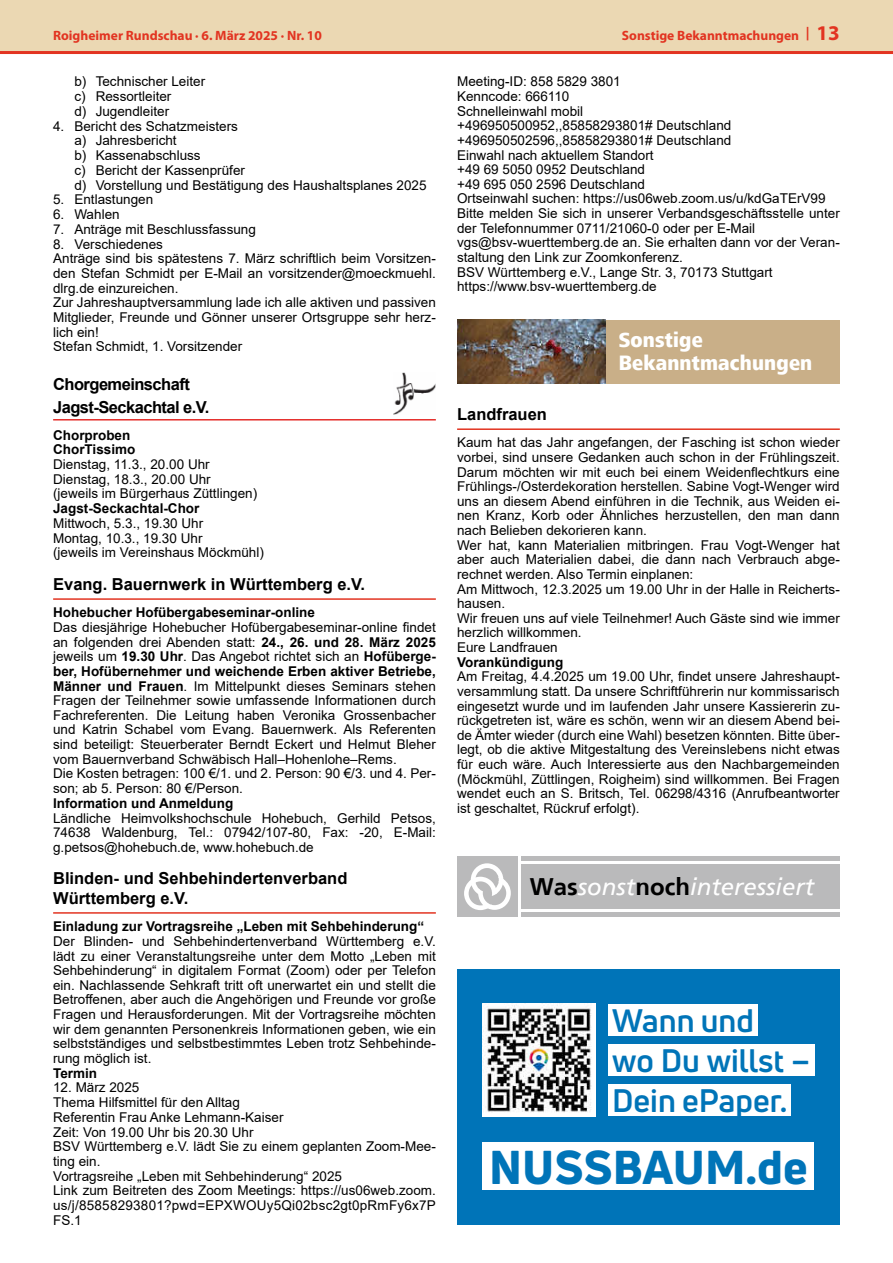
<style>
.page{position:relative;width:893px;height:1263px;background:#fff}
.page>*{position:absolute;margin:0;border:0;box-sizing:border-box;transform-origin:0 0}
.t1{font:800 46.5px "Uni Neue";color:#0074b8}
.t2{font:700 31.8px/40.3px "Uni Neue";color:#0074b8}
.t3{font:italic 24px "Frutiger";color:#fff}
.t4{font:800 21.45px/22.5px "Frutiger Next LT";letter-spacing:.01em;color:#fff;scale:.91 1}
.t5{font:700 16.5px/19.5px "Arial";color:#000}
.t6{font:700 16.5px/22.5px "Arial";letter-spacing:-.035em;color:#000}
.t7{font:13.5px/14.5px "Arial";color:#000}
.t8{font:700 13.5px/14.7px "Arial";color:#000}
.t9{font:700 13.5px "Myriad Pro";color:#e23421}
.s1{font-size:21px}
.s2{font-weight:700}
.s3{font-weight:700;font-style:normal;color:#000}
</style>
<div class="page">
<div style="left:0;top:0;width:893px;height:51px;background:#ebd8b3"></div>
<hr style="left:0;top:51px;width:893px;height:3px;background:#e23421">
<hr style="left:53px;top:598px;width:383px;height:2px;background:#e23421">
<hr style="left:53px;top:912px;width:383px;height:2px;background:#e23421">
<hr style="left:53px;top:419px;width:383px;height:1px;background:#e52e2b">
<img style="left:394px;top:372px;width:42px;height:43px">
<hr style="left:457px;top:428px;width:383px;height:2px;background:#e23421">
<div style="left:457px;top:320px;width:383px;height:63px;background:#c9af88"></div>
<img style="left:457px;top:320px;width:149px;height:63px">
<div style="left:521px;top:864px;width:319px;height:45px;background:#bababb"></div>
<hr style="left:521px;top:912px;width:319px;height:4px;background:#bababb">
<div style="left:521px;top:856px;width:319px;height:5px;background:#bababb"></div>
<div style="left:457px;top:856px;width:60px;height:60px;background:#bababb"></div>
<svg style="left:464px;top:863px;width:47px;height:47px"></svg>
<div style="left:457px;top:969px;width:383px;height:256px;background:#0074b8"></div>
<div style="left:483px;top:1142px;width:331px;height:48px;background:#fff"></div>
<div style="left:608px;top:1004px;width:150px;height:32px;background:#fff"></div>
<img style="left:483px;top:1004px;width:112px;height:112px">
<div style="left:608px;top:1044px;width:206px;height:32px;background:#fff"></div>
<div style="left:608px;top:1084px;width:183px;height:32px;background:#fff"></div>
<p class="t9" style="left:53px;top:26px;width:270px">Roigheimer Rundschau · 6. März 2025 · Nr. 10</p>
<p class="t9" style="left:622px;top:26px;width:219px">Sonstige Bekanntmachungen | <span class="s1">13</span></p>
<p class="t7" style="left:74px;top:74px;width:132px">b) Technischer Leiter c) Ressortleiter<br>d) Jugendleiter</p>
<p class="t7" style="left:74px;top:118px;width:354px;text-indent:-21px">4. Bericht des Schatzmeisters<br>a) Jahresbericht<br>b) Kassenabschluss<br>c) Bericht der Kassenprüfer<br>d) Vorstellung und Bestätigung des Haushaltsplanes 2025</p>
<p class="t7" style="left:53px;top:192px;width:102px">5. Entlastungen</p>
<p class="t7" style="left:53px;top:207px;width:68px">6. Wahlen</p>
<p class="t7" style="left:53px;top:222px;width:204px">7. Anträge mit Beschlussfassung</p>
<p class="t7" style="left:53px;top:236px;width:384px">8. Verschiedenes<br>Anträge sind bis spätestens 7. März schriftlich beim Vorsitzen&shy;den Stefan Schmidt per E-Mail an vorsitzender@moeckmuehl. dlrg.de einzureichen.<br>Zur Jahreshauptversammlung lade ich alle aktiven und passiven Mitglieder, Freunde und Gönner unserer Ortsgruppe sehr herz&shy;lich ein!<br>Stefan Schmidt, 1. Vorsitzender</p>
<p class="t6" style="left:53px;top:373px;width:158px">Chorgemeinschaft<br>Jagst-Seckachtal e.V.</p>
<p class="t8" style="left:53px;top:428px;width:84px">Chorproben<br>ChorTissimo</p>
<p class="t7" style="left:53px;top:457px;width:206px">Dienstag, 11.3., 20.00 Uhr<br>Dienstag, 18.3., 20.00 Uhr (jeweils im Bürgerhaus Züttlingen)</p>
<p class="t8" style="left:53px;top:501px;width:148px">Jagst-Seckachtal-Chor</p>
<p class="t7" style="left:53px;top:516px;width:212px">Mittwoch, 5.3., 19.30 Uhr<br>Montag, 10.3., 19.30 Uhr<br>(jeweils im Vereinshaus Möckmühl)</p>
<p class="t5" style="left:53px;top:574px;width:314px">Evang. Bauernwerk in Württemberg e.V.</p>
<p class="t8" style="left:53px;top:605px;width:263px">Hohebucher Hofübergabeseminar-online</p>
<p class="t7" style="left:53px;top:620px;width:384px">Das diesjährige Hohebucher Hofübergabeseminar-online findet an folgenden drei Abenden statt: <span class="s2">24., 26. und 28. März 2025 </span>jeweils um <span class="s2">19.30 Uhr</span>. Das Angebot richtet sich an <span class="s2">Hofüberge&shy;ber, Hofübernehmer und weichende Erben aktiver Betriebe, Männer und Frauen</span>. Im Mittelpunkt dieses Seminars stehen Fragen der Teilnehmer sowie umfassende Informationen durch Fachreferenten. Die Leitung haben Veronika Grossenbacher und Katrin Schabel vom Evang. Bauernwerk. Als Referenten sind beteiligt: Steuerberater Berndt Eckert und Helmut Bleher vom Bauernverband Schwäbisch Hall–Hohenlohe–Rems.<br>Die Kosten betragen: 100 €/1. und 2. Person: 90 €/3. und 4. Per&shy;son; ab 5. Person: 80 €/Person.</p>
<p class="t8" style="left:53px;top:796px;width:182px">Information und Anmeldung</p>
<p class="t7" style="left:53px;top:810px;width:384px;text-align:justify">Ländliche Heimvolkshochschule Hohebuch, Gerhild Petsos, 74638 Waldenburg, Tel.: 07942/107-80, Fax: -20, E-Mail: g.petsos@hohebuch.de, www.hohebuch.de</p>
<p class="t5" style="left:53px;top:869px;width:296px">Blinden- und Sehbehindertenverband<br>Württemberg e.V.</p>
<p class="t8" style="left:53px;top:919px;width:373px">Einladung zur Vortragsreihe „Leben mit Sehbehinderung“</p>
<p class="t7" style="left:53px;top:934px;width:384px;text-align:justify">Der Blinden- und Sehbehindertenverband Württemberg e.V. lädt zu einer Veranstaltungsreihe unter dem Motto „Leben mit Sehbehinderung“ in digitalem Format (Zoom) oder per Telefon ein. Nachlassende Sehkraft tritt oft unerwartet ein und stellt die Betroffenen, aber auch die Angehörigen und Freunde vor große Fragen und Herausforderungen. Mit der Vortragsreihe möchten wir dem genannten Personenkreis Informationen geben, wie ein selbstständiges und selbstbestimmtes Leben trotz Sehbehinde&shy;rung möglich ist.</p>
<p class="t8" style="left:53px;top:1066px;width:46px">Termin</p>
<p class="t7" style="left:53px;top:1080px;width:384px">12. März 2025<br>Thema Hilfsmittel für den Alltag<br>Referentin Frau Anke Lehmann-Kaiser<br>Zeit: Von 19.00 Uhr bis 20.30 Uhr<br>BSV Württemberg e.V. lädt Sie zu einem geplanten Zoom-Mee&shy;ting ein.<br>Vortragsreihe „Leben mit Sehbehinderung“ 2025<br>Link zum Beitreten des Zoom Meetings: https://us06web.zoom. us/j/85858293801?pwd=EPXWOUy5Qi02bsc2gt0pRmFy6x7P FS.1</p>
<p class="t7" style="left:457px;top:74px;width:384px">Meeting-ID: 858 5829 3801<br>Kenncode: 666110<br>Schnelleinwahl mobil<br>+496950500952,,85858293801# Deutschland +496950502596,,85858293801# Deutschland<br>Einwahl nach aktuellem Standort<br>+49 69 5050 0952 Deutschland<br>+49 695 050 2596 Deutschland<br>Ortseinwahl suchen: https://us06web.zoom.us/u/kdGaTErV99<br>Bitte melden Sie sich in unserer Verbandsgeschäftsstelle unter der Telefonnummer 0711/21060-0 oder per E-Mail vgs@bsv-wuerttemberg.de an. Sie erhalten dann vor der Veran&shy;staltung den Link zur Zoomkonferenz.<br>BSV Württemberg e.V., Lange Str. 3, 70173 Stuttgart https://www.bsv-wuerttemberg.de</p>
<h3 class="t4" style="left:619px;top:329px;width:214px">Sonstige<br>Bekanntmachungen</h3>
<p class="t5" style="left:457px;top:405px;width:91px">Landfrauen</p>
<p class="t7" style="left:457px;top:435px;width:384px">Kaum hat das Jahr angefangen, der Fasching ist schon wieder vorbei, sind unsere Gedanken auch schon in der Frühlingszeit.<br>Darum möchten wir mit euch bei einem Weidenflechtkurs eine Frühlings-/Osterdekoration herstellen. Sabine Vogt-Wenger wird uns an diesem Abend einführen in die Technik, aus Weiden ei&shy;nen Kranz, Korb oder Ähnliches herzustellen, den man dann nach Belieben dekorieren kann.<br>Wer hat, kann Materialien mitbringen. Frau Vogt-Wenger hat aber auch Materialien dabei, die dann nach Verbrauch abge&shy;rechnet werden. Also Termin einplanen:<br>Am Mittwoch, 12.3.2025 um 19.00 Uhr in der Halle in Reicherts&shy;hausen.<br>Wir freuen uns auf viele Teilnehmer! Auch Gäste sind wie immer herzlich willkommen.<br>Eure Landfrauen</p>
<p class="t8" style="left:457px;top:655px;width:108px">Vorankündigung</p>
<p class="t7" style="left:457px;top:669px;width:384px;text-align:justify">Am Freitag, 4.4.2025 um 19.00 Uhr, findet unsere Jahreshaupt&shy;versammlung statt. Da unsere Schriftführerin nur kommissarisch eingesetzt wurde und im laufenden Jahr unsere Kassiererin zu&shy;rückgetreten ist, wäre es schön, wenn wir an diesem Abend bei&shy;de Ämter wieder (durch eine Wahl) besetzen könnten. Bitte über&shy;legt, ob die aktive Mitgestaltung des Vereinslebens nicht etwas für euch wäre. Auch Interessierte aus den Nachbargemeinden (Möckmühl, Züttlingen, Roigheim) sind willkommen. Bei Fragen wendet euch an S. Britsch, Tel. 06298/4316 (Anrufbeantworter ist geschaltet, Rückruf erfolgt).</p>
<h3 class="t3" style="left:530px;top:873px;width:286px"><span class="s3">Was</span>sonst<span class="s3">noch</span>interessiert</h3>
<h2 class="t2" style="left:612px;top:1000px;width:200px">Wann und<br>wo Du willst –<br>Dein ePaper.</h2>
<h1 class="t1" style="left:489px;top:1136px;width:320px">NUSSBAUM.de</h1>
</div>
